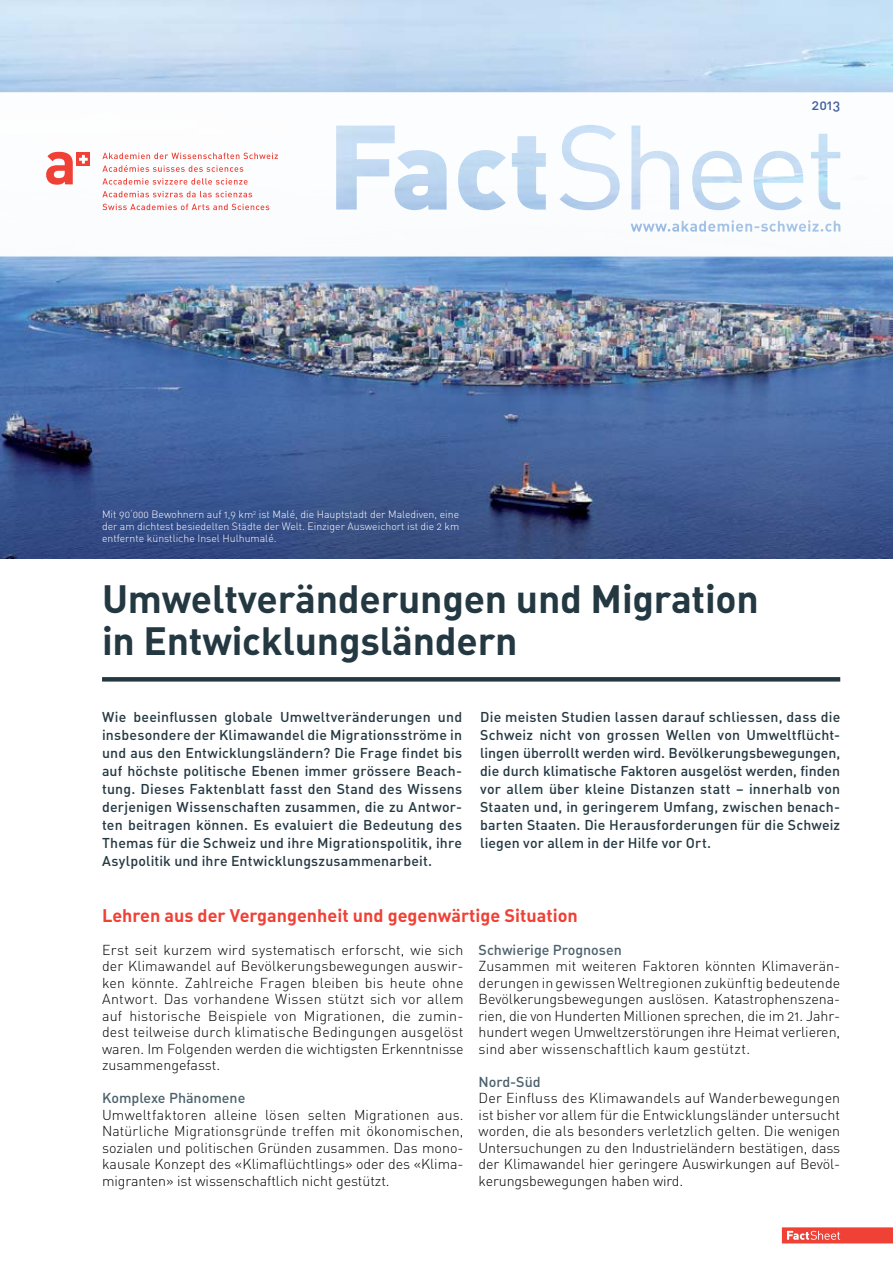
<style>
.page{position:relative;width:893px;height:1263px;background:#fff}
.page>*{position:absolute;margin:0;border:0;box-sizing:border-box;transform-origin:0 0}
.t1{font:39px/42px "DIN Bold Alternate";letter-spacing:-.005em;color:#243842}
.t2{font:18px "DIN Bold Alternate";color:#ef4136}
.t3{font:14.25px/16.5px "DIN Light Alternate";letter-spacing:-.005em;color:#000;text-align:justify}
.t4{font:14.25px "DIN Medium Alternate";color:#4c616c}
.t5{font:14.25px "DIN Medium Alternate";color:#43619e}
.t6{font:14.1px/18px "DIN Medium Alternate";letter-spacing:.01em;color:#243842;text-align:justify}
.t7{font:10.5px/12px "DIN Light Alternate";color:#fff;text-align:justify}
</style>
<div class="page">
<img style="left:0;top:0;width:893px;height:92px">
<img style="left:0;top:257px;width:893px;height:302px">
<svg style="left:0;top:92px;width:893px;height:165px"></svg>
<svg style="left:782px;top:1227px;width:111px;height:16px;background:#f0574d"></svg>
<div style="left:77px;top:153px;width:13px;height:13px;background:#ef4136"></div>
<svg style="left:46px;top:152px;width:27px;height:33px"></svg>
<svg style="left:79px;top:155px;width:9px;height:9px"></svg>
<svg style="left:102px;top:153px;width:176px;height:6px"></svg>
<svg style="left:102px;top:165px;width:141px;height:7px"></svg>
<svg style="left:102px;top:178px;width:146px;height:7px"></svg>
<svg style="left:102px;top:191px;width:150px;height:6px"></svg>
<svg style="left:103px;top:204px;width:166px;height:6px"></svg>
<div style="left:102px;top:677px;width:738px;height:5px;background:#243842"></div>
<p class="t5" style="left:812px;top:96px;width:30px">2013</p>
<p class="t7" style="left:102px;top:508px;width:359px">Mit 90‘000 Bewohnern auf 1,9 km<sup>2</sup> ist Malé, die Hauptstadt der Malediven, eine der am dichtest besiedelten Städte der Welt. Einziger Ausweichort ist die 2 km entfernte künstliche Insel Hulhumalé.</p>
<h1 class="t1" style="left:102px;top:576px;width:658px">Umweltveränderungen und Migration in Entwicklungsländern</h1>
<p class="t6" style="left:102px;top:707px;width:362px">Wie beeinflussen globale Umweltveränderungen und insbesondere der Klimawandel die Migrationsströme in und aus den Entwicklungsländern? Die Frage findet bis auf höchste politische Ebenen immer grössere Beach&shy;tung. Dieses Faktenblatt fasst den Stand des Wissens derjenigen Wissenschaften zusammen, die zu Antwor&shy;ten beitragen können. Es evaluiert die Bedeutung des Themas für die Schweiz und ihre Migrationspolitik, ihre Asylpolitik und ihre Entwicklungszusammenarbeit.</p>
<p class="t6" style="left:480px;top:707px;width:362px">Die meisten Studien lassen darauf schliessen, dass die Schweiz nicht von grossen Wellen von Umweltflücht&shy;lingen überrollt werden wird. Bevölkerungsbewegungen, die durch klimatische Faktoren ausgelöst werden, finden vor allem über kleine Distanzen statt – innerhalb von Staaten und, in geringerem Umfang, zwischen benach&shy;barten Staaten. Die Herausforderungen für die Schweiz liegen vor allem in der Hilfe vor Ort.</p>
<p class="t2" style="left:102px;top:904px;width:477px">Lehren aus der Vergangenheit und gegenwärtige Situation</p>
<p class="t3" style="left:102px;top:941px;width:363px">Erst seit kurzem wird systematisch erforscht, wie sich der Klimawandel auf Bevölkerungsbewegungen auswir&shy;ken könnte. Zahlreiche Fragen bleiben bis heute ohne Antwort. Das vorhandene Wissen stützt sich vor allem auf historische Beispiele von Migrationen, die zumin&shy;dest teilweise durch klimatische Bedingungen ausgelöst waren. Im Folgenden werden die wichtigsten Erkenntnisse zusammengefasst.</p>
<p class="t4" style="left:102px;top:1089px;width:145px">Komplexe Phänomene</p>
<p class="t3" style="left:102px;top:1106px;width:363px">Umweltfaktoren alleine lösen selten Migrationen aus.<br>Natürliche Migrationsgründe treffen mit ökonomischen, sozialen und politischen Gründen zusammen. Das mono&shy;kausale Konzept des «Klimaflüchtlings» oder des «Klima&shy;migranten» ist wissenschaftlich nicht gestützt.</p>
<p class="t4" style="left:479px;top:941px;width:145px">Schwierige Prognosen</p>
<p class="t3" style="left:479px;top:958px;width:363px">Zusammen mit weiteren Faktoren könnten Klimaverän&shy;derungen in gewissen Weltregionen zukünftig bedeutende Bevölkerungsbewegungen auslösen. Katastrophenszena&shy;rien, die von Hunderten Millionen sprechen, die im 21. Jahr&shy;hundert wegen Umweltzerstörungen ihre Heimat verlieren, sind aber wissenschaftlich kaum gestützt.</p>
<p class="t4" style="left:479px;top:1073px;width:64px">Nord-Süd</p>
<p class="t3" style="left:479px;top:1090px;width:363px">Der Einfluss des Klimawandels auf Wanderbewegungen ist bisher vor allem für die Entwicklungsländer untersucht worden, die als besonders verletzlich gelten. Die wenigen Untersuchungen zu den Industrieländern bestätigen, dass der Klimawandel hier geringere Auswirkungen auf Bevöl&shy;kerungsbewegungen haben wird.</p>
</div>
